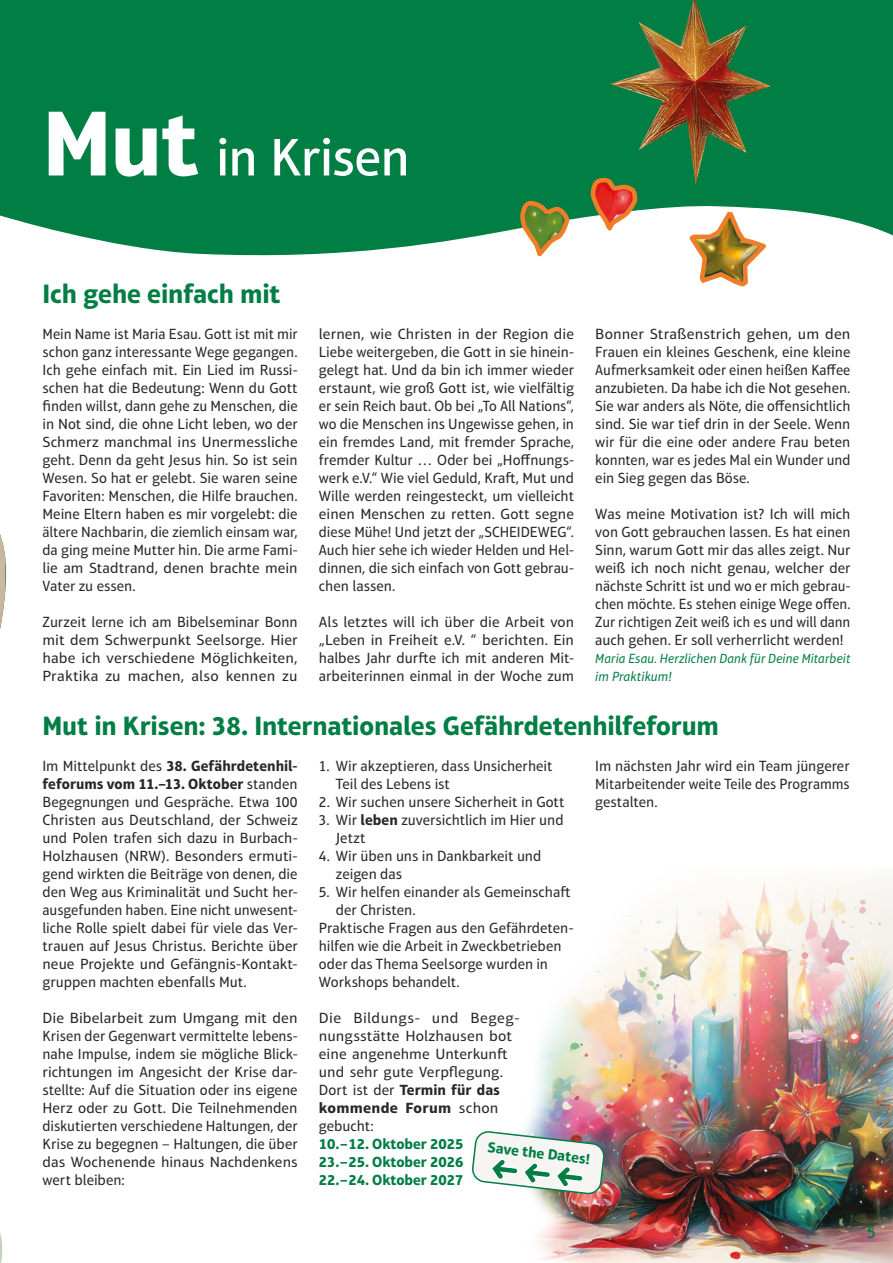
<style>
.page{position:relative;width:893px;height:1263px;background:#fff}
.page>*{position:absolute;margin:0;border:0;box-sizing:border-box;transform-origin:0 0}
.t1{font:700 93.75px "Aptifer Sans LT Pro";color:#fff}
.Subline_zu_H2{font:500 53.7px "Aptifer Sans LT Pro";letter-spacing:-.015em;color:#fff}
.headline_bold_18pt{font:700 27px "Aptifer Sans LT Pro";letter-spacing:-.01em;color:#007e43}
.t2{font:500 18px "Aptifer Sans LT Pro";color:#007e43}
.fließtext_block10pt{font:15px/18px "Aptifer Sans LT Pro";color:#282827;text-align:justify}
.fließtext_block10pt-2{font:15px/18px "Aptifer Sans LT Pro";color:#282827;text-align:justify;scale:1.05 1}
.fließtext_block10pt-3{font:15px/18px "Aptifer Sans LT Pro";color:#282827;text-align:justify;scale:1.04 1}
.fließtext_block10pt-4{font:700 15px "Aptifer Sans LT Pro";color:#007e43}
.Autor-In{font:italic 13.5px/18px "Aptifer Sans LT Pro";letter-spacing:.01em;color:#007e43}
.s1{font-weight:700}
</style>
<div class="page">
<div style="left:0;top:0;width:893px;height:256px;background:#007e43"></div>
<img style="left:525px;top:877px;width:368px;height:386px">
<img style="left:610px;top:0;width:161px;height:175px">
<svg style="left:0;top:1233px;width:3px;height:30px"></svg>
<svg style="left:5px;top:555px;width:2px;height:39px"></svg>
<img style="left:0;top:534px;width:5px;height:95px">
<img style="left:472px;top:1130px;width:134px;height:66px">
<svg style="left:489px;top:175px;width:283px;height:112px"></svg>
<h2 class="t1" style="left:43px;top:87px;width:158px">Mut</h2>
<p class="Subline_zu_H2" style="left:216px;top:126px;width:195px">in Krisen</p>
<p class="headline_bold_18pt" style="left:43px;top:278px;width:239px">Ich gehe einfach mit</p>
<p class="fließtext_block10pt" style="left:43px;top:325px;width:257px">Mein Name ist Maria Esau. Gott ist mit mir schon ganz interessante Wege gegangen.<br>Ich gehe einfach mit. Ein Lied im Russi&shy;schen hat die Bedeutung: Wenn du Gott finden willst, dann gehe zu Menschen, die in Not sind, die ohne Licht leben, wo der Schmerz manchmal ins Unermessliche geht. Denn da geht Jesus hin. So ist sein Wesen. So hat er gelebt. Sie waren seine Favoriten: Menschen, die Hilfe brauchen.<br>Meine Eltern haben es mir vorgelebt: die ältere Nachbarin, die ziemlich einsam war, da ging meine Mutter hin. Die arme Fami&shy;lie am Stadtrand, denen brachte mein Vater zu essen.</p>
<p class="fließtext_block10pt" style="left:43px;top:613px;width:257px">Zurzeit lerne ich am Bibelseminar Bonn mit dem Schwerpunkt Seelsorge. Hier habe ich verschiedene Möglichkeiten, Praktika zu machen, also kennen zu</p>
<p class="fließtext_block10pt-3" style="left:319px;top:325px;width:247px">lernen, wie Christen in der Region die Liebe weitergeben, die Gott in sie hinein&shy;gelegt hat. Und da bin ich immer wieder erstaunt, wie groß Gott ist, wie vielfältig er sein Reich baut. Ob bei „To All Nations“, wo die Menschen ins Ungewisse gehen, in ein fremdes Land, mit fremder Sprache, fremder Kultur … Oder bei „Hoffnungs&shy;werk e.V.“ Wie viel Geduld, Kraft, Mut und Wille werden reingesteckt, um vielleicht einen Menschen zu retten. Gott segne diese Mühe! Und jetzt der „SCHEIDEWEG“.<br>Auch hier sehe ich wieder Helden und Hel&shy;dinnen, die sich einfach von Gott gebrau&shy;chen lassen.</p>
<p class="fließtext_block10pt" style="left:319px;top:613px;width:257px">Als letztes will ich über die Arbeit von „Leben in Freiheit e.V. “ berichten. Ein halbes Jahr durfte ich mit anderen Mit&shy;arbeiterinnen einmal in der Woche zum</p>
<p class="fließtext_block10pt-2" style="left:595px;top:325px;width:244px">Bonner Straßenstrich gehen, um den Frauen ein kleines Geschenk, eine kleine Aufmerksamkeit oder einen heißen Kaffee anzubieten. Da habe ich die Not gesehen.<br>Sie war anders als Nöte, die offensichtlich sind. Sie war tief drin in der Seele. Wenn wir für die eine oder andere Frau beten konnten, war es jedes Mal ein Wunder und ein Sieg gegen das Böse.</p>
<p class="fließtext_block10pt" style="left:595px;top:505px;width:257px">Was meine Motivation ist? Ich will mich von Gott gebrauchen lassen. Es hat einen Sinn, warum Gott mir das alles zeigt. Nur weiß ich noch nicht genau, welcher der nächste Schritt ist und wo er mich gebrau&shy;chen möchte. Es stehen einige Wege offen.<br>Zur richtigen Zeit weiß ich es und will dann auch gehen. Er soll verherrlicht werden!</p>
<p class="Autor-In" style="left:595px;top:649px;width:257px">Maria Esau. Herzlichen Dank für Deine Mitarbeit im Praktikum!</p>
<p class="headline_bold_18pt" style="left:43px;top:710px;width:678px">Mut in Krisen: 38. Internationales Gefährdetenhilfeforum</p>
<p class="fließtext_block10pt" style="left:43px;top:757px;width:257px">Im Mittelpunkt des <span class="s1">38. Gefährdetenhil&shy;feforums vom 11.–13. Oktober</span> standen Begegnungen und Gespräche. Etwa 100<br>Christen aus Deutschland, der Schweiz und Polen trafen sich dazu in Burbach-Holzhausen (NRW). Besonders ermuti&shy;gend wirkten die Beiträge von denen, die den Weg aus Kriminalität und Sucht her&shy;ausgefunden haben. Eine nicht unwesent&shy;liche Rolle spielt dabei für viele das Ver&shy;trauen auf Jesus Christus. Berichte über neue Projekte und Gefängnis-Kontakt&shy;gruppen machten ebenfalls Mut.</p>
<p class="fließtext_block10pt-2" style="left:43px;top:1009px;width:245px">Die Bibelarbeit zum Umgang mit den Krisen der Gegenwart vermittelte lebens&shy;nahe Impulse, indem sie mögliche Blick&shy;richtungen im Angesicht der Krise dar&shy;stellte: Auf die Situation oder ins eigene Herz oder zu Gott. Die Teilnehmenden diskutierten verschiedene Haltungen, der Krise zu begegnen – Haltungen, die über das Wochenende hinaus Nachdenkens wert bleiben:</p>
<p class="fließtext_block10pt" style="left:336px;top:757px;width:218px;text-indent:-17px">1. Wir akzeptieren, dass Unsicherheit<br>Teil des Lebens ist</p>
<p class="fließtext_block10pt" style="left:319px;top:793px;width:247px">2. Wir suchen unsere Sicherheit in Gott</p>
<p class="fließtext_block10pt" style="left:336px;top:811px;width:229px;text-indent:-17px">3. Wir <span class="s1">leben</span> zuversichtlich im Hier und<br>Jetzt</p>
<p class="fließtext_block10pt" style="left:336px;top:847px;width:207px;text-indent:-17px">4. Wir üben uns in Dankbarkeit und zeigen das</p>
<p class="fließtext_block10pt" style="left:336px;top:883px;width:236px;text-indent:-17px">5. Wir helfen einander als Gemeinschaft der Christen.</p>
<p class="fließtext_block10pt" style="left:319px;top:919px;width:256px;text-align:left">Praktische Fragen aus den Gefährdeten&shy;hilfen wie die Arbeit in Zweckbetrieben oder das Thema Seelsorge wurden in Workshops behandelt.</p>
<p class="fließtext_block10pt-2" style="left:319px;top:1009px;width:193px;text-align:left">Die Bildungs- und Begeg&shy;nungsstätte Holzhausen bot eine angenehme Unterkunft und sehr gute Verpflegung.<br>Dort ist der <span class="s1">Termin für das kommende Forum</span> schon gebucht:</p>
<p class="fließtext_block10pt-4" style="left:319px;top:1135px;width:146px">10.–12. Oktober 2025</p>
<p class="fließtext_block10pt-4" style="left:319px;top:1153px;width:146px">23.–25. Oktober 2026</p>
<p class="fließtext_block10pt-4" style="left:319px;top:1171px;width:146px">22.–24. Oktober 2027</p>
<p class="fließtext_block10pt" style="left:595px;top:757px;width:256px">Im nächsten Jahr wird ein Team jüngerer Mitarbeitender weite Teile des Programms gestalten.</p>
<p class="fließtext_block10pt-4" style="left:489px;top:1139px;width:104px;rotate:6deg">Save the Dates!</p>
<p class="t2" style="left:866px;top:1222px;width:11px">5</p>
</div>
